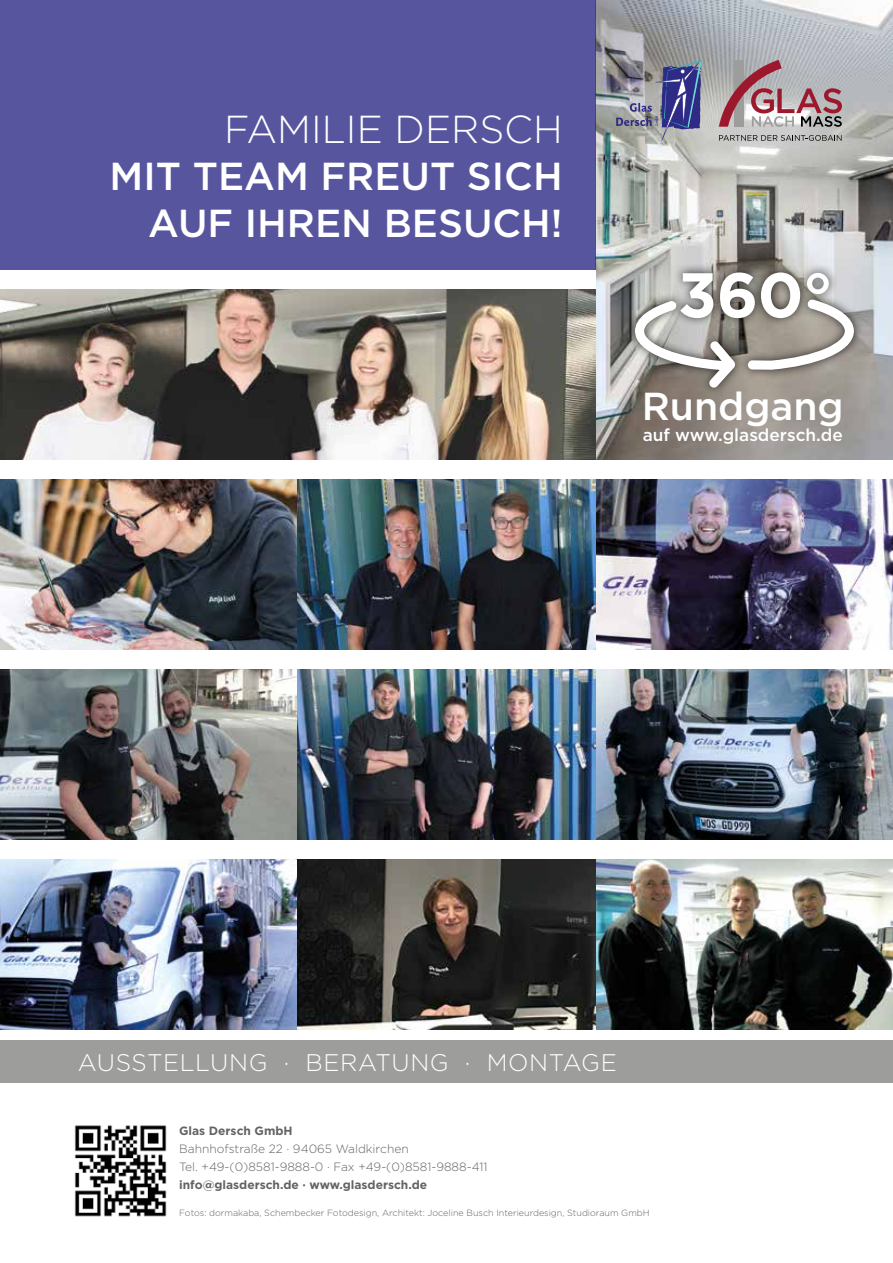
<style>
.page{position:relative;width:893px;height:1263px;background:#fff}
.page>*{position:absolute;margin:0;border:0;box-sizing:border-box;transform-origin:0 0}
.t1{font:500 39px/46.8px "Gotham";color:#fff;text-align:right}
.t2{font:300 39px "Gotham";color:#fff}
.t3{font:300 24px "Gotham";letter-spacing:.025em;color:#fff}
.t4{font:500 17.25px "Gotham";color:#fff}
.t5{font:300 12px/18px "Gotham";color:#646363}
.t6{font:700 12px "Gotham";color:#646363}
.t7{font:300 9px "Gotham";color:#646363}
</style>
<div class="page">
<img style="left:595px;top:0;width:298px;height:460px">
<div style="left:0;top:0;width:595px;height:270px;background:#57559e"></div>
<img style="left:0;top:289px;width:595px;height:171px">
<img style="left:0;top:479px;width:893px;height:170px">
<img style="left:0;top:669px;width:893px;height:171px">
<img style="left:0;top:860px;width:893px;height:170px">
<img style="left:74px;top:1125px;width:93px;height:92px">
<div style="left:0;top:1040px;width:893px;height:43px;background:#9d9d9c"></div>
<svg style="left:719px;top:60px;width:123px;height:67px;background:#b1979c"></svg>
<svg style="left:719px;top:135px;width:122px;height:6px"></svg>
<img style="left:616px;top:60px;width:86px;height:81px">
<div style="left:626px;top:263px;width:237px;height:134px;background:#000;opacity:.75"></div>
<svg style="left:635px;top:272px;width:219px;height:116px"></svg>
<h1 class="t2" style="left:224px;top:105px;width:340px">FAMILIE DERSCH</h1>
<h1 class="t1" style="left:110px;top:153px;width:455px">MIT TEAM FREUT SICH<br>AUF IHREN BESUCH!</h1>
<h1 class="t1" style="left:642px;top:383px;width:204px">Rundgang</h1>
<h3 class="t4" style="left:643px;top:424px;width:201px">auf www.glasdersch.de</h3>
<h2 class="t3" style="left:78px;top:1048px;width:540px">AUSSTELLUNG · BERATUNG · MONTAGE</h2>
<h3 class="t6" style="left:179px;top:1124px;width:115px">Glas Dersch GmbH</h3>
<h3 class="t5" style="left:179px;top:1139px;width:310px">Bahnhofstraße 22 · 94065 Waldkirchen<br>Tel. +49-(0)8581-9888-0 · Fax +49-(0)8581-9888-411</h3>
<h3 class="t6" style="left:179px;top:1178px;width:250px">info@glasdersch.de · www.glasdersch.de</h3>
<p class="t7" style="left:179px;top:1207px;width:472px">Fotos: dormakaba, Schembecker Fotodesign, Architekt: Joceline Busch Interieurdesign, Studioraum GmbH</p>
</div>
